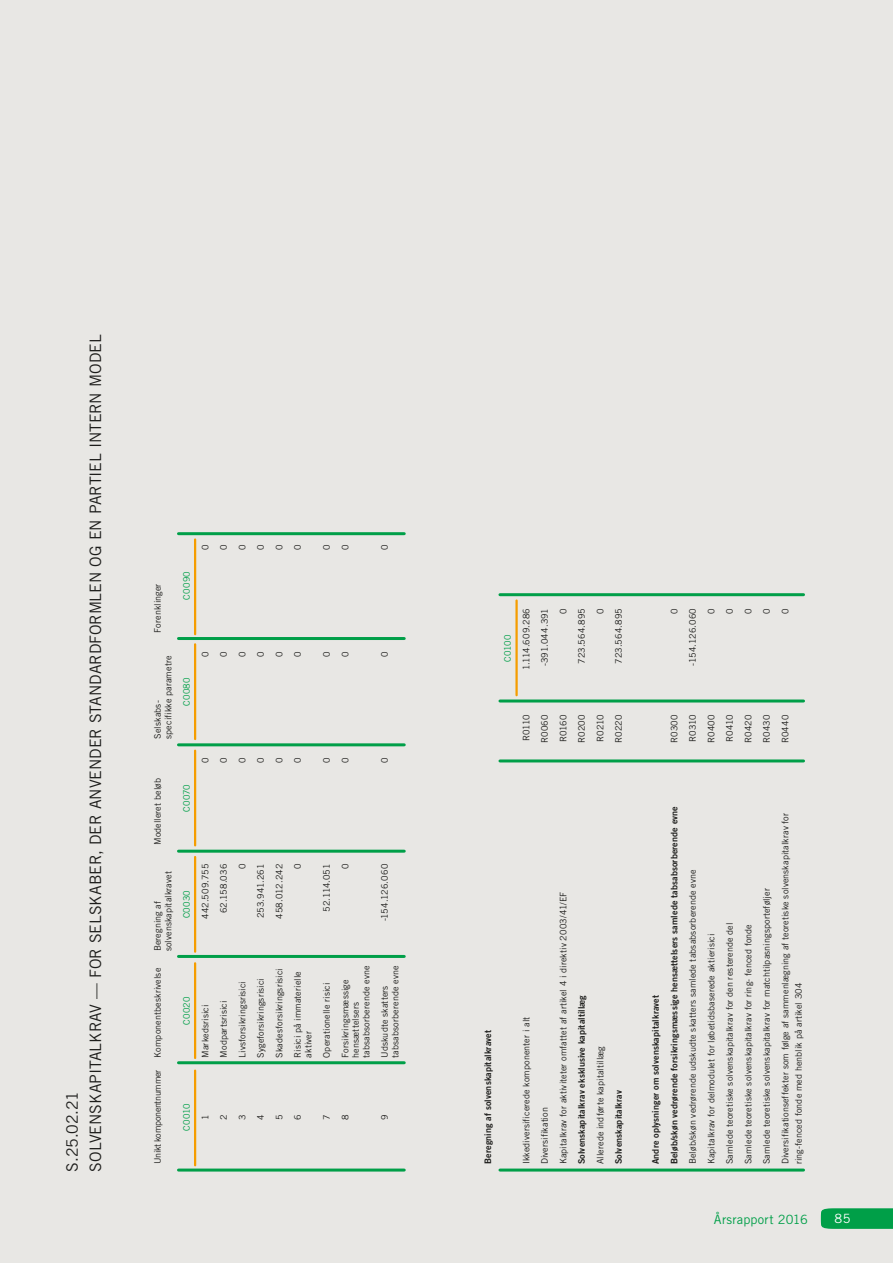
<style>
.page{position:relative;width:893px;height:1263px;background:#e8e7e4}
.page>*{position:absolute;margin:0;border:0;box-sizing:border-box;transform-origin:0 0}
.t1{font:15.75px/23.2px "Trade Gothic LT Std";letter-spacing:-.005em;color:#1d1d1b}
.t2{font:12.75px "Trade Gothic LT Std";letter-spacing:.02em;color:#009f48}
.t3{font:12.75px "Trade Gothic LT Std";color:#fff}
.t4{font:9px/10.5px "Trade Gothic LT Std";letter-spacing:.01em;color:#1d1d1b}
.t5{font:9px/18.5px "Trade Gothic LT Std Bd 2";letter-spacing:.01em;color:#1d1d1b}
.t6{font:9px "Trade Gothic LT Std";letter-spacing:.03em;color:#009f48}
.t7{font:9px "Trade Gothic LT Std";letter-spacing:-.035em;color:#1d1d1b}
.t8{font:9px "Trade Gothic LT Std";letter-spacing:-.01em;color:#1d1d1b}
</style>
<div class="page">
<hr style="left:500px;top:759px;width:303px;height:3px;background:#009f48">
<hr style="left:500px;top:1168px;width:303px;height:3px;background:#009f48">
<hr style="left:500px;top:699px;width:303px;height:3px;background:#009f48">
<hr style="left:500px;top:593px;width:303px;height:3px;background:#009f48">
<hr style="left:515px;top:600px;width:3px;height:95px;background:#f59d00">
<hr style="left:178px;top:955px;width:226px;height:3px;background:#009f48">
<hr style="left:178px;top:1061px;width:226px;height:3px;background:#009f48">
<hr style="left:178px;top:1168px;width:226px;height:3px;background:#009f48">
<hr style="left:178px;top:850px;width:226px;height:3px;background:#009f48">
<hr style="left:178px;top:743px;width:226px;height:3px;background:#009f48">
<hr style="left:178px;top:637px;width:226px;height:3px;background:#009f48">
<hr style="left:178px;top:532px;width:226px;height:3px;background:#009f48">
<hr style="left:194px;top:857px;width:2px;height:95px;background:#f59d00">
<hr style="left:194px;top:963px;width:2px;height:95px;background:#f59d00">
<hr style="left:194px;top:1070px;width:2px;height:95px;background:#f59d00">
<hr style="left:194px;top:751px;width:2px;height:94px;background:#f59d00">
<hr style="left:194px;top:644px;width:2px;height:95px;background:#f59d00">
<hr style="left:194px;top:539px;width:2px;height:95px;background:#f59d00">
<svg style="left:821px;top:1208px;width:72px;height:21px;background:#07a14d"></svg>
<h1 class="t1" style="left:60px;top:1171px;width:838px;rotate:-90deg">S.25.02.21<br>SOLVENSKAPITALKRAV — FOR SELSKABER, DER ANVENDER STANDARDFORMLEN OG EN PARTIEL INTERN MODEL</h1>
<p class="t4" style="left:152px;top:632px;width:50px;rotate:-90deg">Forenklinger</p>
<p class="t4" style="left:152px;top:739px;width:85px;rotate:-90deg">Selskabs-<br>specifikke parametre</p>
<p class="t6" style="left:181px;top:600px;width:30px;rotate:-90deg">C0090</p>
<p class="t6" style="left:181px;top:706px;width:30px;rotate:-90deg">C0080</p>
<p class="t4" style="left:152px;top:845px;width:68px;rotate:-90deg">Modelleret beløb</p>
<p class="t6" style="left:181px;top:812px;width:29px;rotate:-90deg">C0070</p>
<p class="t4" style="left:152px;top:951px;width:82px;rotate:-90deg">Beregning af solvenskapitalkravet</p>
<p class="t4" style="left:152px;top:1058px;width:91px;rotate:-90deg">Komponentbeskrivelse</p>
<p class="t7" style="left:152px;top:1164px;width:96px;rotate:-90deg">Unikt komponentnummer</p>
<p class="t6" style="left:181px;top:918px;width:30px;rotate:-90deg">C0030</p>
<p class="t6" style="left:181px;top:1025px;width:30px;rotate:-90deg">C0020</p>
<p class="t6" style="left:181px;top:1130px;width:29px;rotate:-90deg">C0010</p>
<p class="t4" style="left:200px;top:550px;width:7px;rotate:-90deg">0</p>
<p class="t4" style="left:200px;top:657px;width:7px;rotate:-90deg">0</p>
<p class="t4" style="left:200px;top:763px;width:7px;rotate:-90deg">0</p>
<p class="t4" style="left:200px;top:919px;width:57px;rotate:-90deg">442.509.755</p>
<p class="t4" style="left:200px;top:1058px;width:54px;rotate:-90deg">Markedsrisici</p>
<p class="t4" style="left:200px;top:1120px;width:7px;rotate:-90deg">1</p>
<p class="t4" style="left:218px;top:550px;width:7px;rotate:-90deg">0</p>
<p class="t4" style="left:237px;top:550px;width:7px;rotate:-90deg">0</p>
<p class="t4" style="left:255px;top:550px;width:7px;rotate:-90deg">0</p>
<p class="t4" style="left:274px;top:550px;width:7px;rotate:-90deg">0</p>
<p class="t4" style="left:292px;top:550px;width:7px;rotate:-90deg">0</p>
<p class="t4" style="left:218px;top:657px;width:7px;rotate:-90deg">0</p>
<p class="t4" style="left:237px;top:657px;width:7px;rotate:-90deg">0</p>
<p class="t4" style="left:255px;top:657px;width:7px;rotate:-90deg">0</p>
<p class="t4" style="left:274px;top:657px;width:7px;rotate:-90deg">0</p>
<p class="t4" style="left:292px;top:657px;width:7px;rotate:-90deg">0</p>
<p class="t4" style="left:218px;top:763px;width:7px;rotate:-90deg">0</p>
<p class="t4" style="left:237px;top:763px;width:7px;rotate:-90deg">0</p>
<p class="t4" style="left:255px;top:763px;width:7px;rotate:-90deg">0</p>
<p class="t4" style="left:274px;top:763px;width:7px;rotate:-90deg">0</p>
<p class="t4" style="left:292px;top:763px;width:7px;rotate:-90deg">0</p>
<p class="t4" style="left:218px;top:913px;width:51px;rotate:-90deg">62.158.036</p>
<p class="t4" style="left:237px;top:869px;width:7px;rotate:-90deg">0</p>
<p class="t4" style="left:255px;top:918px;width:56px;rotate:-90deg">253.941.261</p>
<p class="t8" style="left:274px;top:919px;width:56px;rotate:-90deg">458.012.242</p>
<p class="t4" style="left:292px;top:869px;width:7px;rotate:-90deg">0</p>
<p class="t4" style="left:218px;top:1058px;width:58px;rotate:-90deg">Modpartsrisici</p>
<p class="t4" style="left:237px;top:1058px;width:78px;rotate:-90deg">Livsforsikringsrisici</p>
<p class="t4" style="left:255px;top:1058px;width:81px;rotate:-90deg">Sygeforsikringsrisici</p>
<p class="t4" style="left:274px;top:1058px;width:91px;rotate:-90deg">Skadesforsikringsrisici</p>
<p class="t4" style="left:292px;top:1058px;width:88px;rotate:-90deg">Risici på immaterielle aktiver</p>
<p class="t4" style="left:218px;top:1120px;width:7px;rotate:-90deg">2</p>
<p class="t4" style="left:237px;top:1120px;width:7px;rotate:-90deg">3</p>
<p class="t4" style="left:255px;top:1120px;width:7px;rotate:-90deg">4</p>
<p class="t4" style="left:274px;top:1120px;width:7px;rotate:-90deg">5</p>
<p class="t4" style="left:292px;top:1120px;width:7px;rotate:-90deg">6</p>
<p class="t4" style="left:321px;top:550px;width:7px;rotate:-90deg">0</p>
<p class="t4" style="left:340px;top:550px;width:7px;rotate:-90deg">0</p>
<p class="t4" style="left:321px;top:657px;width:7px;rotate:-90deg">0</p>
<p class="t4" style="left:340px;top:657px;width:7px;rotate:-90deg">0</p>
<p class="t4" style="left:321px;top:763px;width:7px;rotate:-90deg">0</p>
<p class="t4" style="left:340px;top:763px;width:7px;rotate:-90deg">0</p>
<p class="t4" style="left:321px;top:912px;width:49px;rotate:-90deg">52.114.051</p>
<p class="t4" style="left:340px;top:869px;width:7px;rotate:-90deg">0</p>
<p class="t4" style="left:321px;top:1058px;width:76px;rotate:-90deg">Operationelle risici</p>
<p class="t4" style="left:340px;top:1058px;width:94px;rotate:-90deg">Forsikringsmæssige hensættelsers tabsabsorberende evne</p>
<p class="t4" style="left:321px;top:1120px;width:7px;rotate:-90deg">7</p>
<p class="t4" style="left:340px;top:1120px;width:7px;rotate:-90deg">8</p>
<p class="t4" style="left:379px;top:550px;width:7px;rotate:-90deg">0</p>
<p class="t4" style="left:379px;top:657px;width:7px;rotate:-90deg">0</p>
<p class="t4" style="left:379px;top:763px;width:7px;rotate:-90deg">0</p>
<p class="t4" style="left:379px;top:921px;width:59px;rotate:-90deg">-154.126.060</p>
<p class="t4" style="left:379px;top:1058px;width:94px;rotate:-90deg">Udskudte skatters tabsabsorberende evne</p>
<p class="t4" style="left:379px;top:1120px;width:7px;rotate:-90deg">9</p>
<p class="t6" style="left:502px;top:662px;width:29px;rotate:-90deg">C0100</p>
<p class="t4" style="left:521px;top:670px;width:64px;rotate:-90deg">1.114.609.286</p>
<p class="t4" style="left:539px;top:666px;width:60px;rotate:-90deg">-391.044.391</p>
<p class="t4" style="left:558px;top:614px;width:7px;rotate:-90deg">0</p>
<p class="t4" style="left:576px;top:664px;width:57px;rotate:-90deg">723.564.895</p>
<p class="t4" style="left:595px;top:614px;width:7px;rotate:-90deg">0</p>
<p class="t4" style="left:613px;top:664px;width:57px;rotate:-90deg">723.564.895</p>
<p class="t4" style="left:521px;top:741px;width:28px;rotate:-90deg">R0110</p>
<p class="t4" style="left:539px;top:743px;width:30px;rotate:-90deg">R0060</p>
<p class="t4" style="left:558px;top:742px;width:29px;rotate:-90deg">R0160</p>
<p class="t4" style="left:576px;top:743px;width:30px;rotate:-90deg">R0200</p>
<p class="t4" style="left:595px;top:742px;width:29px;rotate:-90deg">R0210</p>
<p class="t4" style="left:613px;top:743px;width:30px;rotate:-90deg">R0220</p>
<p class="t5" style="left:479px;top:1164px;width:135px;rotate:-90deg">Beregning af solvenskapitalkravet</p>
<p class="t4" style="left:521px;top:1164px;width:149px;rotate:-90deg">Ikkediversificerede komponenter i alt</p>
<p class="t4" style="left:539px;top:1164px;width:58px;rotate:-90deg">Diversifikation</p>
<p class="t4" style="left:558px;top:1164px;width:274px;rotate:-90deg">Kapitalkrav for aktiviteter omfattet af artikel 4 i direktiv 2003/41/EF</p>
<p class="t5" style="left:572px;top:1164px;width:171px;rotate:-90deg">Solvenskapitalkrav eksklusive kapitaltillæg</p>
<p class="t4" style="left:595px;top:1164px;width:120px;rotate:-90deg">Allerede indførte kapitaltillæg</p>
<p class="t5" style="left:609px;top:1164px;width:75px;rotate:-90deg">Solvenskapitalkrav</p>
<p class="t4" style="left:669px;top:614px;width:7px;rotate:-90deg">0</p>
<p class="t4" style="left:687px;top:665px;width:59px;rotate:-90deg">-154.126.060</p>
<p class="t4" style="left:706px;top:614px;width:7px;rotate:-90deg">0</p>
<p class="t4" style="left:724px;top:614px;width:7px;rotate:-90deg">0</p>
<p class="t4" style="left:743px;top:614px;width:7px;rotate:-90deg">0</p>
<p class="t4" style="left:761px;top:614px;width:7px;rotate:-90deg">0</p>
<p class="t4" style="left:780px;top:614px;width:7px;rotate:-90deg">0</p>
<p class="t4" style="left:669px;top:743px;width:30px;rotate:-90deg">R0300</p>
<p class="t4" style="left:687px;top:742px;width:29px;rotate:-90deg">R0310</p>
<p class="t4" style="left:706px;top:743px;width:30px;rotate:-90deg">R0400</p>
<p class="t4" style="left:724px;top:742px;width:29px;rotate:-90deg">R0410</p>
<p class="t4" style="left:743px;top:743px;width:30px;rotate:-90deg">R0420</p>
<p class="t4" style="left:761px;top:743px;width:30px;rotate:-90deg">R0430</p>
<p class="t4" style="left:780px;top:743px;width:30px;rotate:-90deg">R0440</p>
<p class="t5" style="left:646px;top:1164px;width:360px;rotate:-90deg">Andre oplysninger om solvenskapitalkravet<br>Beløb/skøn vedrørende forsikringsmæssige hensættelsers samlede tabsabsorberende evne</p>
<p class="t4" style="left:687px;top:1164px;width:296px;rotate:-90deg">Beløb/skøn vedrørende udskudte skatters samlede tabsabsorberende evne</p>
<p class="t4" style="left:706px;top:1164px;width:232px;rotate:-90deg">Kapitalkrav for delmodulet for løbetidsbaserede aktierisici</p>
<p class="t4" style="left:724px;top:1164px;width:243px;rotate:-90deg">Samlede teoretiske solvenskapitalkrav for den resterende del</p>
<p class="t4" style="left:743px;top:1164px;width:242px;rotate:-90deg">Samlede teoretiske solvenskapitalkrav for ring- fenced fonde</p>
<p class="t4" style="left:761px;top:1164px;width:277px;rotate:-90deg">Samlede teoretiske solvenskapitalkrav for matchtilpasningsporteføljer</p>
<p class="t4" style="left:778px;top:1164px;width:353px;line-height:13.5px;rotate:-90deg">Diversifikationseffekter som følge af sammenlægning af teoretiske solvenskapitalkrav for ring-fenced fonde med henblik på artikel 304</p>
<h2 class="t2" style="left:714px;top:1211px;width:95px">Årsrapport 2016</h2>
<h2 class="t3" style="left:835px;top:1211px;width:17px">85</h2>
</div>
